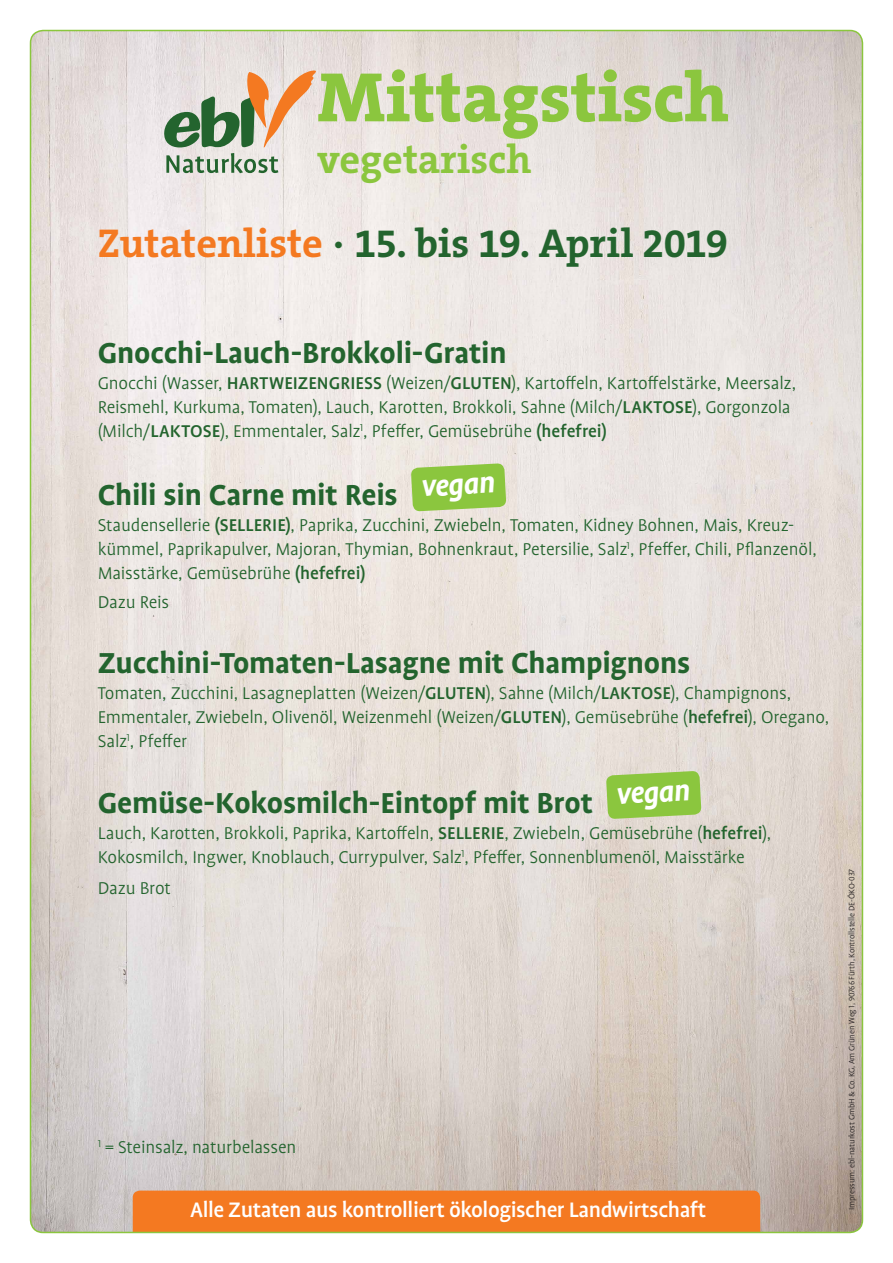
<style>
.page{position:relative;width:893px;height:1263px;background:#fff}
.page>*{position:absolute;margin:0;border:0;box-sizing:border-box;transform-origin:0 0}
.t1{font:800 70.65px "The Serif B W8";color:#8bc63e}
.t2{font:700 40.5px "The Serif B W7";color:#23642e}
.t3{font:700 40.5px "The Serif B W7";color:#8bc63e}
.t4{font:700 33px "Profile Pro";letter-spacing:-.005em;color:#23642e}
.Produkt_Haupttext{font:italic 700 33px "Profile Pro";color:#fff}
.t5{font:500 24px "Profile Pro";letter-spacing:-.02em;color:#fff}
.Produkt_Haupttext-2{font:300 19.5px/24px "Profile Pro";letter-spacing:-.01em;color:#23642e}
.Zutaten_Text{font:300 19.5px "Profile Pro";letter-spacing:-.01em;color:#23642e}
.t6{font:300 9px "Profile Pro";letter-spacing:-.01em;color:#231f20}
.s1{color:#f47921}
.s2{font-weight:500}
</style>
<div class="page">
<img style="left:31px;top:31px;width:831px;height:1201px">
<div style="left:133px;top:1190px;width:627px;height:40px;background:#f47921"></div>
<svg style="left:163px;top:70px;width:153px;height:103px;background:#c0bda8"></svg>
<svg style="left:411px;top:463px;width:95px;height:48px;background:#96c950"></svg>
<svg style="left:606px;top:771px;width:95px;height:48px;background:#95c84f"></svg>
<p class="t1" style="left:317px;top:50px;width:413px">Mittagstisch</p>
<p class="t3" style="left:317px;top:133px;width:216px">vegetarisch</p>
<p class="t2" style="left:98px;top:216px;width:632px"><span class="s1">Zutatenliste</span> · 15. bis 19. April 2019</p>
<p class="t4" style="left:98px;top:333px;width:410px">Gnocchi-Lauch-Brokkoli-Gratin</p>
<p class="Produkt_Haupttext-2" style="left:98px;top:372px;width:700px">Gnocchi (Wasser, <span class="s2">HARTWEIZENGRIESS</span> (Weizen/<span class="s2">GLUTEN</span>), Kartoffeln, Kartoffelstärke, Meersalz,<br>Reismehl, Kurkuma, Tomaten), Lauch, Karotten, Brokkoli, Sahne (Milch/<span class="s2">LAKTOSE</span>), Gorgonzola (Milch/<span class="s2">LAKTOSE</span>), Emmentaler, Salz<sup>1</sup>, Pfeffer, Gemüsebrühe <span class="s2">(hefefrei)</span></p>
<p class="Produkt_Haupttext" style="left:420px;top:467px;width:75px;rotate:-3deg">vegan</p>
<p class="t4" style="left:98px;top:475px;width:302px">Chili sin Carne mit Reis</p>
<p class="Produkt_Haupttext-2" style="left:98px;top:514px;width:720px">Staudensellerie <span class="s2">(SELLERIE)</span>, Paprika, Zucchini, Zwiebeln, Tomaten, Kidney Bohnen, Mais, Kreuz&shy;kümmel, Paprikapulver, Majoran, Thymian, Bohnenkraut, Petersilie, Salz<sup>1</sup>, Pfeffer, Chili, Pflanzenöl,<br>Maisstärke, Gemüsebrühe <span class="s2">(hefefrei)</span></p>
<p class="Produkt_Haupttext-2" style="left:98px;top:590px;width:73px">Dazu Reis</p>
<p class="t4" style="left:98px;top:643px;width:594px">Zucchini-Tomaten-Lasagne mit Champignons</p>
<p class="Produkt_Haupttext-2" style="left:98px;top:682px;width:733px">Tomaten, Zucchini, Lasagneplatten (Weizen/<span class="s2">GLUTEN</span>), Sahne (Milch/<span class="s2">LAKTOSE</span>), Champignons,<br>Emmentaler, Zwiebeln, Olivenöl, Weizenmehl (Weizen/<span class="s2">GLUTEN</span>), Gemüsebrühe (<span class="s2">hefefrei</span>), Oregano,<br>Salz<sup>1</sup>, Pfeffer</p>
<p class="Produkt_Haupttext" style="left:615px;top:774px;width:75px;rotate:-3deg">vegan</p>
<p class="t4" style="left:98px;top:783px;width:497px">Gemüse-Kokosmilch-Eintopf mit Brot</p>
<p class="Produkt_Haupttext-2" style="left:98px;top:822px;width:675px">Lauch, Karotten, Brokkoli, Paprika, Kartoffeln, <span class="s2">SELLERIE</span>, Zwiebeln, Gemüsebrühe (<span class="s2">hefefrei</span>),<br>Kokosmilch, Ingwer, Knoblauch, Currypulver, Salz<sup>1</sup>, Pfeffer, Sonnenblumenöl, Maisstärke</p>
<p class="Zutaten_Text" style="left:98px;top:877px;width:75px">Dazu Brot</p>
<p class="Produkt_Haupttext-2" style="left:98px;top:1136px;width:200px"><sup>1</sup> = Steinsalz, naturbelassen</p>
<p class="t5" style="left:190px;top:1196px;width:517px">Alle Zutaten aus kontrolliert ökologischer Landwirtschaft</p>
<p class="t6" style="left:847px;top:1210px;width:343px;rotate:-90deg">Impressum: ebl-naturkost GmbH &amp; Co. KG, Am Grünen Weg 1, 90766 Fürth, Kontrollstelle DE-ÖKO-037</p>
</div>
